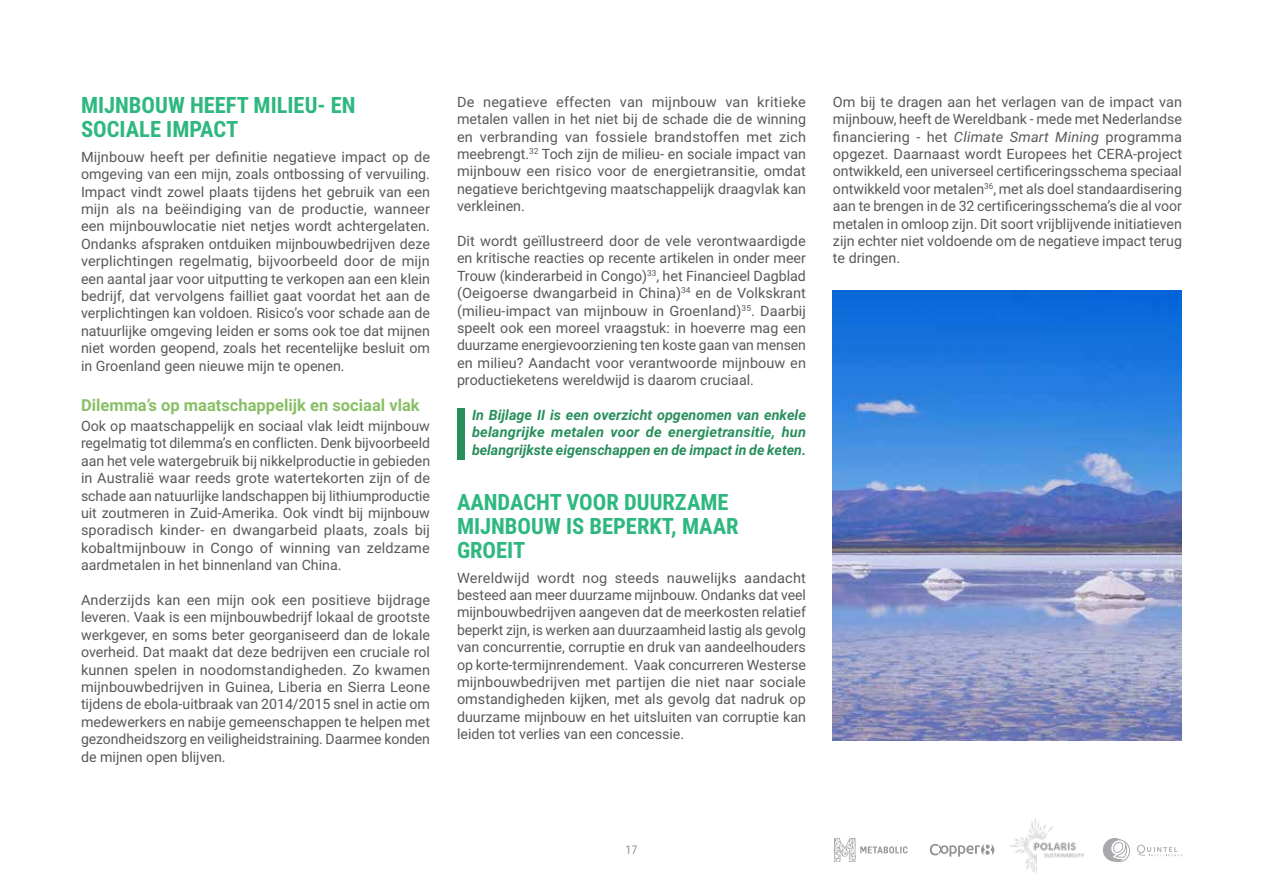
<style>
.page{position:relative;width:1263px;height:893px;background:#fff}
.page>*{position:absolute;margin:0;border:0;box-sizing:border-box;transform-origin:0 0}
.t1{font:700 22.5px/24px "Roboto Condensed";color:#2eb880}
.t2{font:700 16.5px "Roboto";color:#88bf65}
.t3{font:14.25px/17.4px "Roboto";color:#58595b;text-align:justify}
.t4{font:italic 700 14.25px/17.4px "Roboto";color:#288f5b;text-align:justify}
.t5{font:12px "Roboto Condensed";color:#939598}
.s1{font-style:italic}
</style>
<div class="page">
<svg style="left:1103px;top:838px;width:27px;height:24px"></svg>
<svg style="left:1137px;top:845px;width:45px;height:11px"></svg>
<svg style="left:834px;top:838px;width:73px;height:24px"></svg>
<svg style="left:930px;top:844px;width:64px;height:13px"></svg>
<img style="left:1009px;top:818px;width:75px;height:56px">
<div style="left:457px;top:408px;width:7px;height:51px;background:#288f5b"></div>
<img style="left:833px;top:290px;width:349px;height:450px">
<h1 class="t1" style="left:81px;top:92px;width:276px">MIJNBOUW HEEFT MILIEU- EN<br>SOCIALE IMPACT</h1>
<p class="t3" style="left:81px;top:147px;width:350px">Mijnbouw heeft per definitie negatieve impact op de omgeving van een mijn, zoals ontbossing of vervuiling.<br>Impact vindt zowel plaats tijdens het gebruik van een mijn als na beëindiging van de productie, wanneer een mijnbouwlocatie niet netjes wordt achtergelaten.<br>Ondanks afspraken ontduiken mijnbouwbedrijven deze verplichtingen regelmatig, bijvoorbeeld door de mijn een aantal jaar voor uitputting te verkopen aan een klein bedrijf, dat vervolgens failliet gaat voordat het aan de verplichtingen kan voldoen. Risico’s voor schade aan de natuurlijke omgeving leiden er soms ook toe dat mijnen niet worden geopend, zoals het recentelijke besluit om in Groenland geen nieuwe mijn te openen.</p>
<p class="t2" style="left:81px;top:393px;width:340px">Dilemma’s op maatschappelijk en sociaal vlak</p>
<p class="t3" style="left:81px;top:417px;width:351px">Ook op maatschappelijk en sociaal vlak leidt mijnbouw regelmatig tot dilemma’s en conflicten. Denk bijvoorbeeld aan het vele watergebruik bij nikkelproductie in gebieden in Australië waar reeds grote watertekorten zijn of de schade aan natuurlijke landschappen bij lithiumproductie uit zoutmeren in Zuid-Amerika. Ook vindt bij mijnbouw sporadisch kinder- en dwangarbeid plaats, zoals bij kobaltmijnbouw in Congo of winning van zeldzame aardmetalen in het binnenland van China.</p>
<p class="t3" style="left:81px;top:591px;width:351px">Anderzijds kan een mijn ook een positieve bijdrage leveren. Vaak is een mijnbouwbedrijf lokaal de grootste werkgever, en soms beter georganiseerd dan de lokale overheid. Dat maakt dat deze bedrijven een cruciale rol kunnen spelen in noodomstandigheden. Zo kwamen mijnbouwbedrijven in Guinea, Liberia en Sierra Leone tijdens de ebola-uitbraak van 2014/2015 snel in actie om medewerkers en nabije gemeenschappen te helpen met gezondheidszorg en veiligheidstraining. Daarmee konden de mijnen open blijven.</p>
<p class="t3" style="left:457px;top:92px;width:351px">De negatieve effecten van mijnbouw van kritieke metalen vallen in het niet bij de schade die de winning en verbranding van fossiele brandstoffen met zich meebrengt.<sup>32</sup> Toch zijn de milieu- en sociale impact van mijnbouw een risico voor de energietransitie, omdat negatieve berichtgeving maatschappelijk draagvlak kan verkleinen.</p>
<p class="t3" style="left:457px;top:232px;width:350px">Dit wordt geïllustreerd door de vele verontwaardigde en kritische reacties op recente artikelen in onder meer Trouw (kinderarbeid in Congo)<sup>33</sup>, het Financieel Dagblad (Oeigoerse dwangarbeid in China)<sup>34</sup> en de Volkskrant (milieu-impact van mijnbouw in Groenland)<sup>35</sup>. Daarbij speelt ook een moreel vraagstuk: in hoeverre mag een duurzame energievoorziening ten koste gaan van mensen en milieu? Aandacht voor verantwoorde mijnbouw en productieketens wereldwijd is daarom cruciaal.</p>
<p class="t4" style="left:472px;top:406px;width:336px">In Bijlage II is een overzicht opgenomen van enkele belangrijke metalen voor de energietransitie, hun belangrijkste eigenschappen en de impact in de keten.</p>
<h1 class="t1" style="left:457px;top:489px;width:283px">AANDACHT VOOR DUURZAME<br>MIJNBOUW IS BEPERKT, MAAR<br>GROEIT</h1>
<p class="t3" style="left:457px;top:568px;width:351px">Wereldwijd wordt nog steeds nauwelijks aandacht besteed aan meer duurzame mijnbouw. Ondanks dat veel mijnbouwbedrijven aangeven dat de meerkosten relatief beperkt zijn, is werken aan duurzaamheid lastig als gevolg van concurrentie, corruptie en druk van aandeelhouders op korte-termijnrendement. Vaak concurreren Westerse mijnbouwbedrijven met partijen die niet naar sociale omstandigheden kijken, met als gevolg dat nadruk op duurzame mijnbouw en het uitsluiten van corruptie kan leiden tot verlies van een concessie.</p>
<p class="t3" style="left:833px;top:92px;width:351px">Om bij te dragen aan het verlagen van de impact van mijnbouw, heeft de Wereldbank - mede met Nederlandse financiering - het <span class="s1">Climate Smart Mining</span> programma opgezet. Daarnaast wordt Europees het CERA-project ontwikkeld, een universeel certificeringsschema speciaal ontwikkeld voor metalen<sup>36</sup>, met als doel standaardisering aan te brengen in de 32 certificeringsschema’s die al voor metalen in omloop zijn. Dit soort vrijblijvende initiatieven zijn echter niet voldoende om de negatieve impact terug te dringen.</p>
<p class="t5" style="left:625px;top:841px;width:13px">17</p>
</div>
